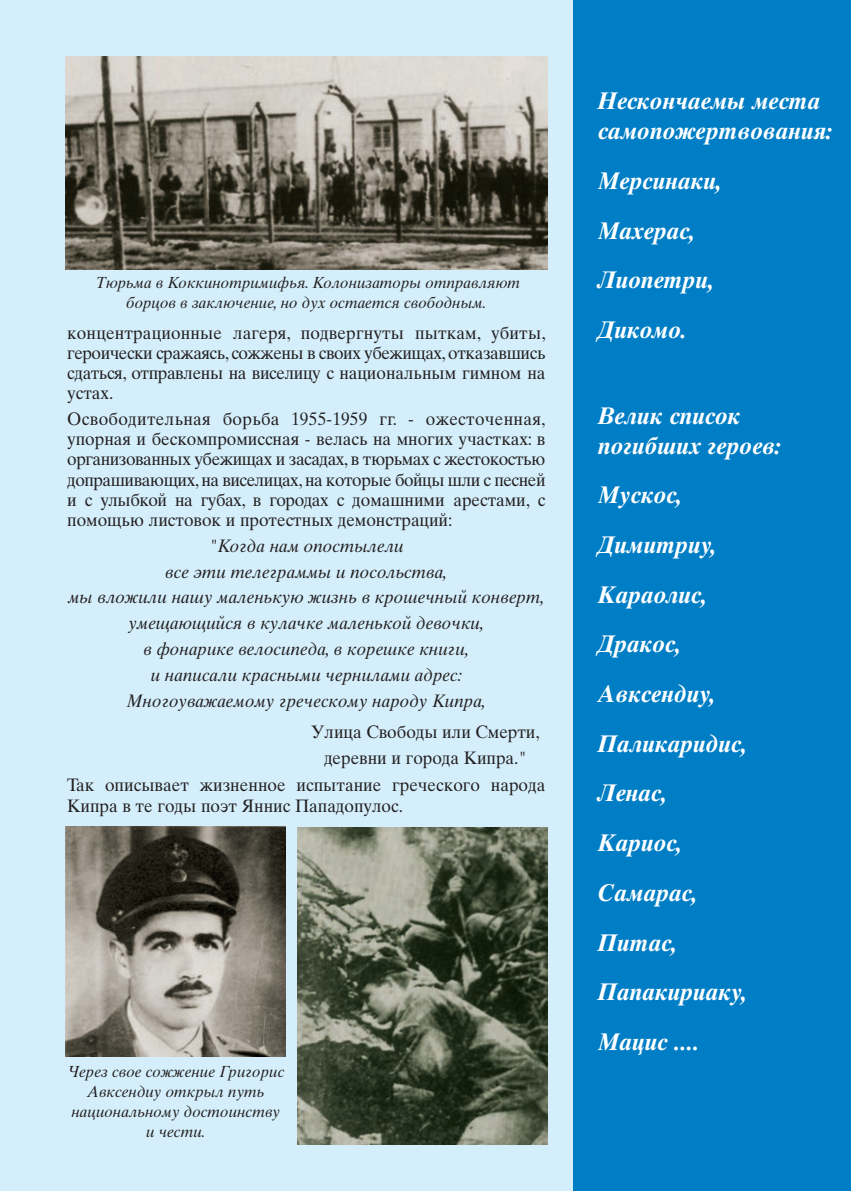
<style>
.page{position:relative;width:851px;height:1191px;background:#fff}
.page>*{position:absolute;margin:0;border:0;box-sizing:border-box;transform-origin:0 0}
.t1{font:24px/49.6px "Times Ten Cyr Bold Inclined";color:#fff;scale:.95 1}
.t2{font:18px/20.2px "Times Ten Cyr Upright";color:#231f20;text-align:justify;scale:.95 1}
.t3{font:18px/25.8px "Times Ten Cyr Inclined";color:#231f20;text-align:center;scale:.95 1}
.t4{font:16px/20px "Times Ten Cyr Inclined";color:#231f20;text-align:center;scale:.95 1}
</style>
<div class="page">
<div style="left:0;top:0;width:850px;height:1191px;background:#d4effb"></div>
<div style="left:573px;top:0;width:277px;height:1191px;background:#007ec5"></div>
<img style="left:65px;top:57px;width:482px;height:213px">
<img style="left:298px;top:827px;width:249px;height:318px">
<img style="left:65px;top:826px;width:221px;height:230px">
<p class="t4" style="left:96px;top:274px;width:448px">Тюрьма в Коккинотримифья. Колонизаторы отправляют борцов в заключение, но дух остается свободным.</p>
<p class="t2" style="left:67px;top:324px;width:505px">концентрационные лагеря, подвергнуты пыткам, убиты, героически сражаясь, сожжены в своих убежищах, отказавшись сдаться, отправлены на виселицу с национальным гимном на устах.</p>
<p class="t2" style="left:67px;top:410px;width:505px">Освободительная борьба 1955-1959 гг. - ожесточенная, упорная и бескомпромиссная - велась на многих участках: в организованных убежищах и засадах, в тюрьмах с жестокостью допрашивающих, на виселицах, на которые бойцы шли с песней и с улыбкой на губах, в городах с домашними арестами, с помощью листовок и протестных демонстраций:</p>
<p class="t3" style="left:68px;top:534px;width:503px">"Когда нам опостылели<br>все эти телеграммы и посольства,<br>мы вложили нашу маленькую жизнь в крошечный конверт, умещающийся в кулачке маленькой девочки,<br>в фонарике велосипеда, в корешке книги,<br>и написали красными чернилами адрес:<br>Многоуважаемому греческому народу Кипра,</p>
<p class="t2" style="left:311px;top:724px;width:242px">Улица Свободы или Смерти,</p>
<p class="t2" style="left:324px;top:749px;width:215px">деревни и города Кипра."</p>
<p class="t2" style="left:67px;top:776px;width:504px">Так описывает жизненное испытание греческого народа</p>
<p class="t2" style="left:67px;top:797px;width:355px">Кипра в те годы поэт Яннис Пападопулос.</p>
<p class="t4" style="left:67px;top:1062px;width:230px">Через свое сожжение Григорис<br>Авксендиу открыл путь национальному достоинству и чести.</p>
<h1 class="t1" style="left:597px;top:88px;width:249px;line-height:30px">Нескончаемы места самопожертвования:</h1>
<h1 class="t1" style="left:597px;top:158px;width:132px">Мерсинаки,<br>Махерас,<br>Лиопетри,<br>Дикомо.</h1>
<h1 class="t1" style="left:597px;top:402px;width:194px;line-height:30px">Велик список погибших героев:</h1>
<h1 class="t1" style="left:597px;top:472px;width:159px">Мускос,<br>Димитриу,<br>Караолис,<br>Дракос,<br>Авксендиу,<br>Паликаридис,<br>Ленас,<br>Кариос,<br>Самарас,<br>Питас,<br>Папакириаку,<br>Мацис ....</h1>
</div>
